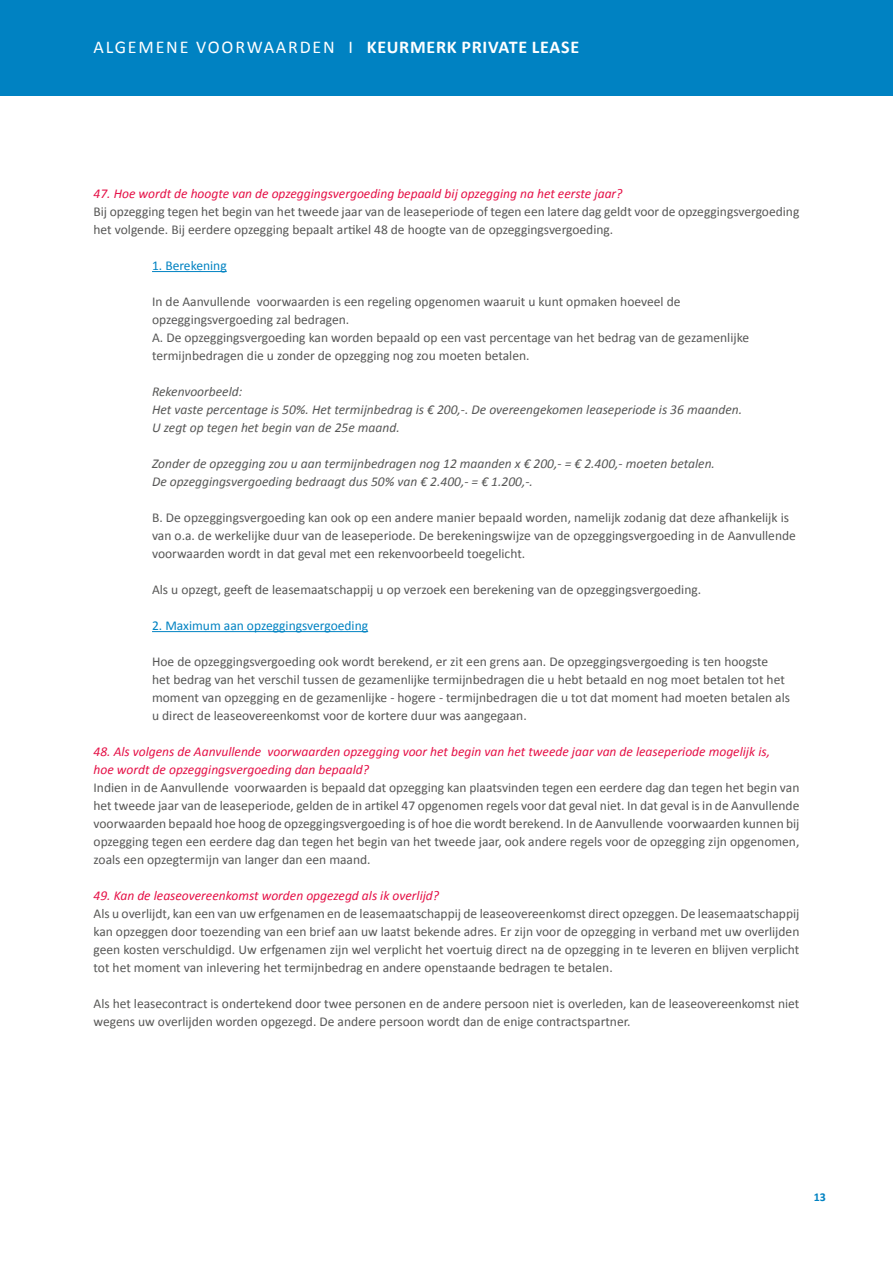
<style>
.page{position:relative;width:893px;height:1263px;background:#fff}
.page>*{position:absolute;margin:0;border:0;box-sizing:border-box;transform-origin:0 0}
.t1{font:18px "Calibri";letter-spacing:.1em;color:#fff}
.t2{font:13.5px/18px "Calibri";color:#575756}
.t3{font:italic 13.5px/18px "Calibri";color:#575756}
.t4{font:italic 13.5px/18px "Calibri";color:#e51147}
.t5{font:13.5px "Calibri";color:#0082c2}
.t6{font:700 12px "Calibri";color:#0082c2}
.s1{font-weight:700}
</style>
<div class="page">
<div style="left:0;top:0;width:893px;height:96px;background:#0082c2"></div>
<hr style="left:152px;top:271px;width:75px;height:1px;background:#0082c2">
<hr style="left:152px;top:631px;width:216px;height:1px;background:#0082c2">
<h1 class="t1" style="left:94px;top:36px;width:487px">ALGEMENE VOORWAARDEN I <span class="s1">KEURMERK PRIVATE LEASE</span></h1>
<p class="t4" style="left:94px;top:184px;width:530px">47. Hoe wordt de hoogte van de opzeggingsvergoeding bepaald bij opzegging na het eerste jaar?</p>
<p class="t2" style="left:94px;top:202px;width:707px">Bij opzegging tegen het begin van het tweede jaar van de leaseperiode of tegen een latere dag geldt voor de opzeggingsvergoeding het volgende. Bij eerdere opzegging bepaalt artikel 48 de hoogte van de opzeggingsvergoeding.</p>
<p class="t5" style="left:152px;top:257px;width:76px">1. Berekening</p>
<p class="t2" style="left:152px;top:292px;width:599px">In de Aanvullende voorwaarden is een regeling opgenomen waaruit u kunt opmaken hoeveel de opzeggingsvergoeding zal bedragen.<br>A. De opzeggingsvergoeding kan worden bepaald op een vast percentage van het bedrag van de gezamenlijke termijnbedragen die u zonder de opzegging nog zou moeten betalen.</p>
<p class="t3" style="left:152px;top:382px;width:592px">Rekenvoorbeeld:<br>Het vaste percentage is 50%. Het termijnbedrag is € 200,-. De overeengekomen leaseperiode is 36 maanden.<br>U zegt op tegen het begin van de 25e maand.</p>
<p class="t3" style="left:152px;top:454px;width:564px">Zonder de opzegging zou u aan termijnbedragen nog 12 maanden x € 200,- = € 2.400,- moeten betalen.<br>De opzeggingsvergoeding bedraagt dus 50% van € 2.400,- = € 1.200,-.</p>
<p class="t2" style="left:152px;top:508px;width:645px">B. De opzeggingsvergoeding kan ook op een andere manier bepaald worden, namelijk zodanig dat deze afhankelijk is van o.a. de werkelijke duur van de leaseperiode. De berekeningswijze van de opzeggingsvergoeding in de Aanvullende voorwaarden wordt in dat geval met een rekenvoorbeeld toegelicht.</p>
<p class="t2" style="left:152px;top:580px;width:551px">Als u opzegt, geeft de leasemaatschappij u op verzoek een berekening van de opzeggingsvergoeding.</p>
<p class="t5" style="left:152px;top:617px;width:218px">2. Maximum aan opzeggingsvergoeding</p>
<p class="t2" style="left:152px;top:652px;width:640px">Hoe de opzeggingsvergoeding ook wordt berekend, er zit een grens aan. De opzeggingsvergoeding is ten hoogste<br>het bedrag van het verschil tussen de gezamenlijke termijnbedragen die u hebt betaald en nog moet betalen tot het moment van opzegging en de gezamenlijke - hogere - termijnbedragen die u tot dat moment had moeten betalen als u direct de leaseovereenkomst voor de kortere duur was aangegaan.</p>
<p class="t4" style="left:94px;top:742px;width:678px">48. Als volgens de Aanvullende voorwaarden opzegging voor het begin van het tweede jaar van de leaseperiode mogelijk is, hoe wordt de opzeggingsvergoeding dan bepaald?</p>
<p class="t2" style="left:94px;top:778px;width:707px;text-align:justify">Indien in de Aanvullende voorwaarden is bepaald dat opzegging kan plaatsvinden tegen een eerdere dag dan tegen het begin van het tweede jaar van de leaseperiode, gelden de in artikel 47 opgenomen regels voor dat geval niet. In dat geval is in de Aanvullende voorwaarden bepaald hoe hoog de opzeggingsvergoeding is of hoe die wordt berekend. In de Aanvullende voorwaarden kunnen bij opzegging tegen een eerdere dag dan tegen het begin van het tweede jaar, ook andere regels voor de opzegging zijn opgenomen, zoals een opzegtermijn van langer dan een maand.</p>
<p class="t4" style="left:94px;top:886px;width:347px">49. Kan de leaseovereenkomst worden opgezegd als ik overlijd?</p>
<p class="t2" style="left:94px;top:904px;width:707px;text-align:justify">Als u overlijdt, kan een van uw erfgenamen en de leasemaatschappij de leaseovereenkomst direct opzeggen. De leasemaatschappij kan opzeggen door toezending van een brief aan uw laatst bekende adres. Er zijn voor de opzegging in verband met uw overlijden geen kosten verschuldigd. Uw erfgenamen zijn wel verplicht het voertuig direct na de opzegging in te leveren en blijven verplicht tot het moment van inlevering het termijnbedrag en andere openstaande bedragen te betalen.</p>
<p class="t2" style="left:94px;top:994px;width:707px">Als het leasecontract is ondertekend door twee personen en de andere persoon niet is overleden, kan de leaseovereenkomst niet wegens uw overlijden worden opgezegd. De andere persoon wordt dan de enige contractspartner.</p>
<p class="t6" style="left:814px;top:1189px;width:14px">13</p>
</div>
